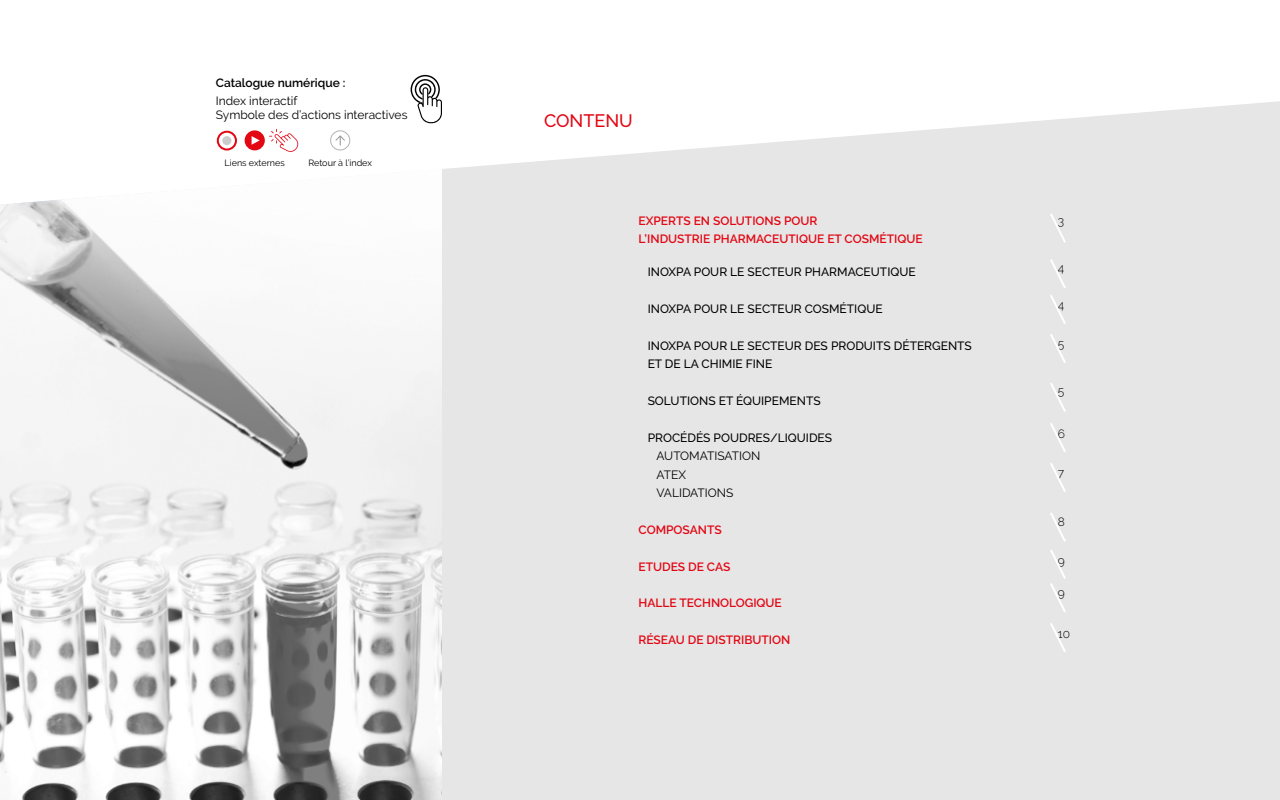
<style>
.page{position:relative;width:1280px;height:800px;background:#fff}
.page>*{position:absolute;margin:0;border:0;box-sizing:border-box;transform-origin:0 0}
.t1{font:500 18px "Raleway";color:#e30613}
.t2{font:500 12px/18.4px "Raleway";color:#000}
.t3{font:600 12px/18.4px "Raleway";color:#e30613}
.t4{font:12px/18.4px "Raleway";color:#000}
.t5{font:600 12px "Raleway";color:#000}
.t6{font:300 12px "Raleway";color:#000}
.t7{font:9px "Raleway";color:#000}
</style>
<div class="page">
<div style="left:216px;top:101px;width:1064px;height:699px;background:#e6e6e6"></div>
<img style="left:0;top:169px;width:442px;height:631px">
<svg style="left:1048px;top:211px;width:20px;height:34px"></svg>
<svg style="left:1048px;top:257px;width:20px;height:69px"></svg>
<svg style="left:1048px;top:332px;width:20px;height:33px"></svg>
<svg style="left:1048px;top:380px;width:20px;height:34px"></svg>
<svg style="left:1048px;top:421px;width:20px;height:33px"></svg>
<svg style="left:1048px;top:460px;width:20px;height:34px"></svg>
<svg style="left:1048px;top:510px;width:20px;height:105px"></svg>
<svg style="left:1048px;top:621px;width:20px;height:34px"></svg>
<svg style="left:218px;top:132px;width:18px;height:18px"></svg>
<div style="left:217px;top:131px;width:20px;height:20px;border:2px solid #e30613;border-radius:50%"></div>
<div style="left:222px;top:136px;width:9px;height:9px;background:#ccc;border-radius:50%"></div>
<svg style="left:269px;top:129px;width:30px;height:23px"></svg>
<div style="left:245px;top:130px;width:20px;height:20px;background:#e30613;border-radius:50%"></div>
<svg style="left:252px;top:136px;width:8px;height:9px"></svg>
<svg style="left:411px;top:75px;width:31px;height:48px"></svg>
<div style="left:331px;top:131px;width:19px;height:19px;background:#fff;border-radius:50%"></div>
<div style="left:330px;top:131px;width:20px;height:19px;border:1px solid #b3b3b3;border-radius:50%"></div>
<svg style="left:335px;top:135px;width:10px;height:11px"></svg>
<p class="t5" style="left:216px;top:75px;width:131px">Catalogue numérique :</p>
<p class="t4" style="left:216px;top:94px;width:193px;line-height:14.4px">Index interactif<br>Symbole des d’actions interactives</p>
<p class="t7" style="left:225px;top:157px;width:62px">Liens externes</p>
<p class="t7" style="left:308px;top:157px;width:65px">Retour à l’index</p>
<h1 class="t1" style="left:544px;top:110px;width:90px">CONTENU</h1>
<p class="t3" style="left:639px;top:212px;width:286px">EXPERTS EN SOLUTIONS POUR<br>L’INDUSTRIE PHARMACEUTIQUE ET COSMÉTIQUE</p>
<p class="t2" style="left:648px;top:263px;width:270px">INOXPA POUR LE SECTEUR PHARMACEUTIQUE</p>
<p class="t2" style="left:648px;top:300px;width:237px">INOXPA POUR LE SECTEUR COSMÉTIQUE</p>
<p class="t2" style="left:648px;top:336px;width:326px">INOXPA POUR LE SECTEUR DES PRODUITS DÉTERGENTS<br>ET DE LA CHIMIE FINE</p>
<p class="t2" style="left:648px;top:392px;width:175px">SOLUTIONS ET ÉQUIPEMENTS</p>
<p class="t2" style="left:648px;top:428px;width:186px">PROCÉDÉS POUDRES/LIQUIDES</p>
<p class="t4" style="left:657px;top:447px;width:105px">AUTOMATISATION<br>ATEX<br>VALIDATIONS</p>
<p class="t3" style="left:639px;top:520px;width:85px">COMPOSANTS</p>
<p class="t3" style="left:639px;top:557px;width:93px">ETUDES DE CAS</p>
<p class="t3" style="left:639px;top:594px;width:145px">HALLE TECHNOLOGIQUE</p>
<p class="t3" style="left:639px;top:631px;width:153px">RÉSEAU DE DISTRIBUTION</p>
<p class="t6" style="left:1058px;top:214px;width:8px">3</p>
<p class="t6" style="left:1058px;top:261px;width:8px">4</p>
<p class="t6" style="left:1058px;top:298px;width:8px">4</p>
<p class="t6" style="left:1058px;top:337px;width:8px">5</p>
<p class="t6" style="left:1058px;top:384px;width:8px">5</p>
<p class="t6" style="left:1058px;top:427px;width:9px">6</p>
<p class="t6" style="left:1058px;top:465px;width:8px">7</p>
<p class="t6" style="left:1058px;top:515px;width:9px">8</p>
<p class="t6" style="left:1058px;top:553px;width:8px">9</p>
<p class="t6" style="left:1058px;top:586px;width:8px">9</p>
<p class="t6" style="left:1058px;top:627px;width:14px">10</p>
</div>
